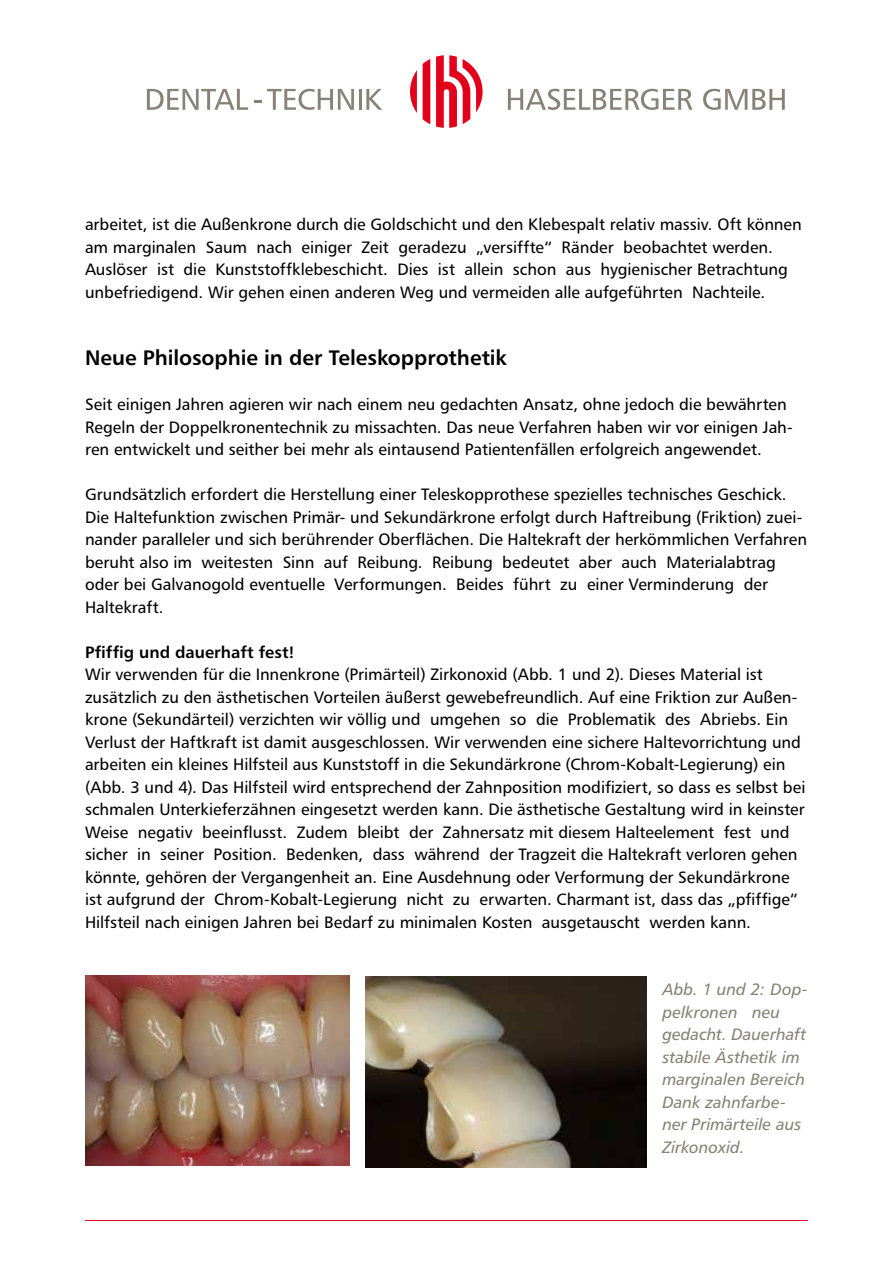
<style>
.page{position:relative;width:893px;height:1263px;background:#fff}
.page>*{position:absolute;margin:0;border:0;box-sizing:border-box;transform-origin:0 0}
.t1{font:21px "Humanist 777 BT Bold B";letter-spacing:-.005em;color:#000}
.t2{font:16.5px/22.5px "Humanist 777 BT Roman B";color:#000}
.t3{font:16.5px/22.5px "Humanist 777 BT Italic B";color:#868275}
.t4{font:16.5px "Humanist 777 BT Bold B";color:#000}
</style>
<div class="page">
<svg style="left:508px;top:89px;width:184px;height:21px"></svg>
<svg style="left:703px;top:89px;width:82px;height:21px"></svg>
<svg style="left:147px;top:89px;width:101px;height:21px"></svg>
<svg style="left:254px;top:100px;width:7px;height:3px"></svg>
<svg style="left:267px;top:89px;width:87px;height:21px"></svg>
<hr style="left:359px;top:89px;width:3px;height:21px;background:#868275">
<svg style="left:366px;top:89px;width:16px;height:21px"></svg>
<svg style="left:410px;top:55px;width:73px;height:73px"></svg>
<hr style="left:85px;top:1220px;width:723px;height:1px;background:#e2001a">
<img style="left:85px;top:976px;width:265px;height:190px">
<img style="left:366px;top:976px;width:280px;height:191px">
<p class="t2" style="left:85px;top:213px;width:718px">arbeitet, ist die Außenkrone durch die Goldschicht und den Klebespalt relativ massiv. Oft können am marginalen Saum nach einiger Zeit geradezu „versiffte“ Ränder beobachtet werden.<br>Auslöser ist die Kunststoffklebeschicht. Dies ist allein schon aus hygienischer Betrachtung unbefriedigend. Wir gehen einen anderen Weg und vermeiden alle aufgeführten Nachteile.</p>
<p class="t1" style="left:85px;top:345px;width:423px">Neue Philosophie in der Teleskopprothetik</p>
<p class="t2" style="left:85px;top:393px;width:709px">Seit einigen Jahren agieren wir nach einem neu gedachten Ansatz, ohne jedoch die bewährten<br>Regeln der Doppelkronentechnik zu missachten. Das neue Verfahren haben wir vor einigen Jah&shy;ren entwickelt und seither bei mehr als eintausend Patientenfällen erfolgreich angewendet.</p>
<p class="t2" style="left:85px;top:483px;width:723px">Grundsätzlich erfordert die Herstellung einer Teleskopprothese spezielles technisches Geschick.<br>Die Haltefunktion zwischen Primär- und Sekundärkrone erfolgt durch Haftreibung (Friktion) zuei&shy;nander paralleler und sich berührender Oberflächen. Die Haltekraft der herkömmlichen Verfahren beruht also im weitesten Sinn auf Reibung. Reibung bedeutet aber auch Materialabtrag oder bei Galvanogold eventuelle Verformungen. Beides führt zu einer Verminderung der Haltekraft.</p>
<p class="t4" style="left:85px;top:641px;width:211px">Pfiffig und dauerhaft fest!</p>
<p class="t2" style="left:85px;top:663px;width:722px">Wir verwenden für die Innenkrone (Primärteil) Zirkonoxid (Abb. 1 und 2). Dieses Material ist zusätzlich zu den ästhetischen Vorteilen äußerst gewebefreundlich. Auf eine Friktion zur Außen&shy;krone (Sekundärteil) verzichten wir völlig und umgehen so die Problematik des Abriebs. Ein Verlust der Haftkraft ist damit ausgeschlossen. Wir verwenden eine sichere Haltevorrichtung und arbeiten ein kleines Hilfsteil aus Kunststoff in die Sekundärkrone (Chrom-Kobalt-Legierung) ein (Abb. 3 und 4). Das Hilfsteil wird entsprechend der Zahnposition modifiziert, so dass es selbst bei schmalen Unterkieferzähnen eingesetzt werden kann. Die ästhetische Gestaltung wird in keinster Weise negativ beeinflusst. Zudem bleibt der Zahnersatz mit diesem Halteelement fest und sicher in seiner Position. Bedenken, dass während der Tragzeit die Haltekraft verloren gehen könnte, gehören der Vergangenheit an. Eine Ausdehnung oder Verformung der Sekundärkrone ist aufgrund der Chrom-Kobalt-Legierung nicht zu erwarten. Charmant ist, dass das „pfiffige“ Hilfsteil nach einigen Jahren bei Bedarf zu minimalen Kosten ausgetauscht werden kann.</p>
<p class="t3" style="left:662px;top:978px;width:147px">Abb. 1 und 2: Dop&shy;pelkronen neu gedacht. Dauerhaft stabile Ästhetik im marginalen Bereich<br>Dank zahnfarbe&shy;ner Primärteile aus<br>Zirkonoxid.</p>
</div>
